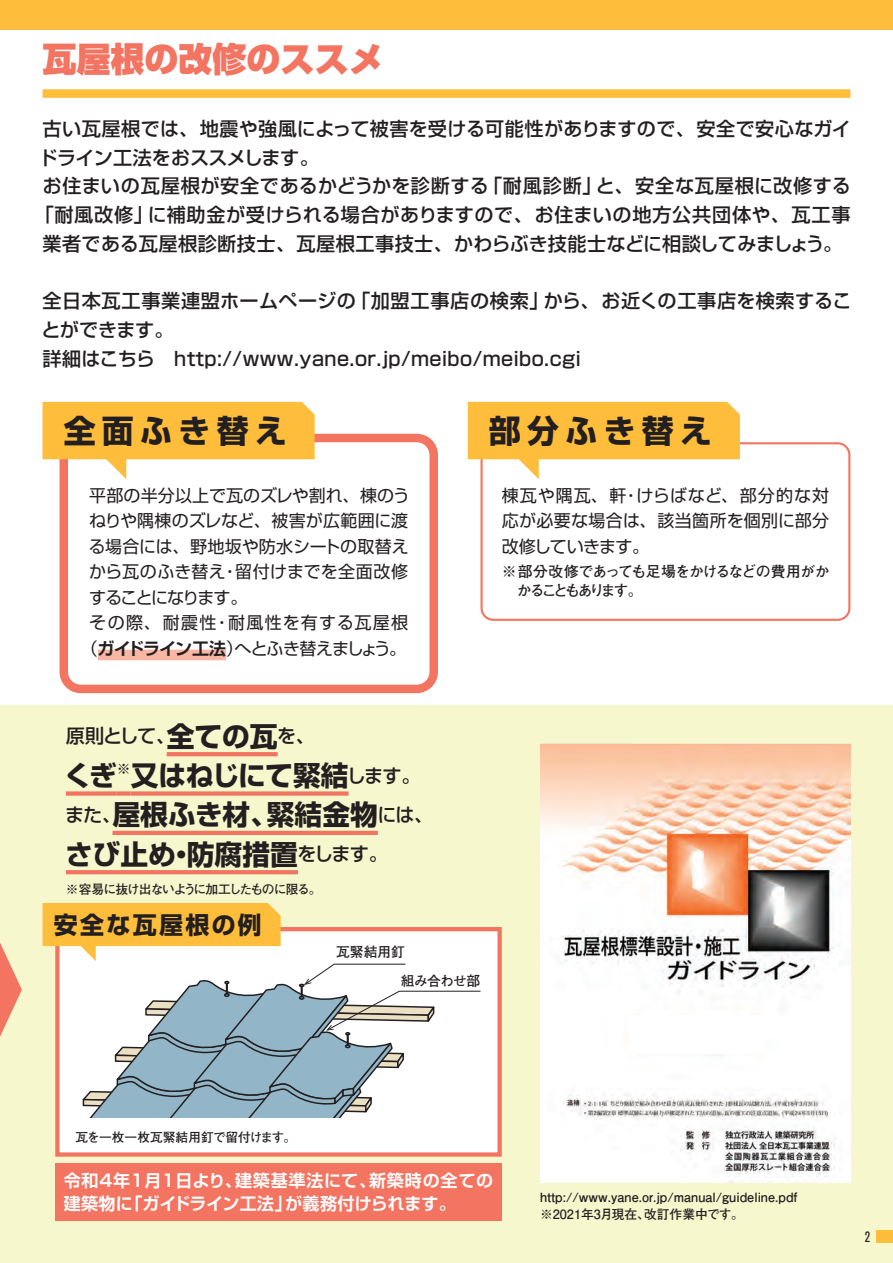
<style>
.page{position:relative;width:893px;height:1263px;background:#fff}
.page>*{position:absolute;margin:0;border:0;box-sizing:border-box;transform-origin:0 0}
.t1{font:900 34.05px "Shin Go Pr 6 N";color:#f37461}
.t2{font:700 31.95px "Shin Go Pr 6 N";letter-spacing:.2em;color:#231f20}
.t3{font:700 27.75px/39.3px "Shin Go Pr 6 N";color:#231f20}
.t4{font:700 23.85px "Shin Go Pr 6 N";letter-spacing:.1em;color:#231f20}
.t5{font:500 19.2px/28.7px "Shin Go Pr 6 N";letter-spacing:.025em;color:#231f20}
.t6{font:500 19.2px "Shin Go Pr 6 N";letter-spacing:-.03em;color:#231f20}
.t7{font:16.95px/25.5px "Shin Go Pr 6 N";letter-spacing:.01em;color:#231f20}
.t8{font:700 16.95px/23.4px "Shin Go Pr 6 N De";letter-spacing:.02em;color:#fff}
.t9{font:16.95px "Shin Go Pr 6 N";letter-spacing:-.07em;color:#231f20}
.t10{font:16.95px "Shin Go Pr 6 N";letter-spacing:.085em;color:#231f20}
.t11{font:16.95px "Shin Go Pr 6 N";letter-spacing:-.095em;color:#231f20}
.t12{font:700 14.85px/19.2px "Futo Go B101 Pr 6 N";letter-spacing:-.09em;color:#231f20}
.t13{font:condensed 14.85px "Akzidenz Grotesk BE";color:#231f20}
.t14{font:700 13.8px/29.2px "Futo Go B101 Pr 6 N";letter-spacing:-.035em;color:#231f20}
.t15{font:700 12.75px/17px "Futo Go B101 Pr 6 N";color:#231f20}
.t16{font:700 12.75px "Futo Go B101 Pr 6 N";letter-spacing:-.08em;color:#231f20}
.s1{font-family:"Shin Go Pr 6 N De";font-weight:700}
.s2{font-weight:700;font-size:27.75px}
.s3{font-weight:500;font-size:19.2px}
</style>
<div class="page">
<div style="left:0;top:706px;width:893px;height:557px;background:#f7f7ce"></div>
<hr style="left:167px;top:752px;width:111px;height:4px;background:#f37461">
<div style="left:66px;top:791px;width:51px;height:5px;background:#f37461"></div>
<div style="left:117px;top:791px;width:14px;height:5px;background:#f37461"></div>
<div style="left:131px;top:791px;width:218px;height:5px;background:#f37461"></div>
<hr style="left:112px;top:831px;width:266px;height:4px;background:#f37461">
<hr style="left:66px;top:870px;width:232px;height:4px;background:#f37461">
<div style="left:55px;top:1163px;width:447px;height:57px;background:#f37461"></div>
<img style="left:540px;top:743px;width:310px;height:439px">
<div style="left:630px;top:1016px;width:135px;height:37px;background:#fff"></div>
<div style="left:68px;top:929px;width:425px;height:225px;background:#fff"></div>
<div style="left:55px;top:927px;width:447px;height:230px;border:4px solid #f37461"></div>
<div style="left:43px;top:89px;width:807px;height:9px;background:#febd3b"></div>
<div style="left:480px;top:442px;width:370px;height:179px;border:2px solid #f37461;border-radius:12px"></div>
<svg style="left:468px;top:402px;width:272px;height:77px"></svg>
<svg style="left:43px;top:903px;width:438px;height:246px"></svg>
<div style="left:60px;top:434px;width:378px;height:259px;border:9px solid #f37461;border-radius:17px"></div>
<div style="left:98px;top:650px;width:128px;height:10px;background:#f9b6a3"></div>
<svg style="left:43px;top:402px;width:272px;height:77px"></svg>
<svg style="left:0;top:943px;width:22px;height:94px"></svg>
<div style="left:0;top:0;width:893px;height:30px;background:#febd3b"></div>
<div style="left:876px;top:1230px;width:17px;height:13px;background:#febd3b"></div>
<h1 class="t1" style="left:43px;top:32px;width:342px">瓦屋根の改修のススメ</h1>
<p class="t5" style="left:43px;top:113px;width:810px">古い瓦屋根では、地震や強風によって被害を受ける可能性がありますので、安全で安心なガイ</p>
<p class="t6" style="left:39px;top:142px;width:282px">ドライン工法をおススメします。</p>
<p class="t5" style="left:43px;top:171px;width:810px">お住まいの瓦屋根が安全であるかどうかを診断する「耐風診断」と、安全な瓦屋根に改修する</p>
<p class="t5" style="left:35px;top:199px;width:817px">「耐風改修」に補助金が受けられる場合がありますので、お住まいの地方公共団体や、瓦工事</p>
<p class="t5" style="left:43px;top:228px;width:801px">業者である瓦屋根診断技士、瓦屋根工事技士、かわらぶき技能士などに相談してみましょう。</p>
<p class="t5" style="left:41px;top:285px;width:812px">全日本瓦工事業連盟ホームページの「加盟工事店の検索」から、お近くの工事店を検索することができます。<br>詳細はこちら　http://www.yane.or.jp/meibo/meibo.cgi</p>
<h2 class="t2" style="left:64px;top:405px;width:225px">全面ふき替え</h2>
<p class="t7" style="left:89px;top:481px;width:322px">平部の半分以上で瓦のズレや割れ、棟のう</p>
<p class="t7" style="left:89px;top:507px;width:321px">ねりや隅棟のズレなど、被害が広範囲に渡</p>
<p class="t7" style="left:89px;top:532px;width:322px">る場合には、野地坂や防水シートの取替え</p>
<p class="t7" style="left:89px;top:558px;width:321px">から瓦のふき替え・留付けまでを全面改修</p>
<p class="t11" style="left:89px;top:584px;width:160px">することになります。</p>
<p class="t10" style="left:89px;top:609px;width:320px">その際、耐震性・耐風性を有する瓦屋根</p>
<p class="t9" style="left:81px;top:635px;width:327px">（<span class="s1">ガイドライン工法</span>）へとふき替えましょう。</p>
<h2 class="t2" style="left:489px;top:405px;width:225px">部分ふき替え</h2>
<p class="t7" style="left:502px;top:481px;width:346px">棟瓦や隅瓦、軒・けらばなど、部分的な対応が必要な場合は、該当箇所を個別に部分　改修していきます。</p>
<p class="t12" style="left:517px;top:561px;width:314px;text-indent:-15px">※ 部分改修であっても足場をかけるなどの費用がかかることもあります。</p>
<p class="t5" style="left:66px;top:721px;width:250px">原則として、<span class="s2">全ての瓦</span>を、</p>
<h3 class="t3" style="left:64px;top:755px;width:371px">くぎ<sup>※</sup>又はねじにて緊結<span class="s3">します。また、</span>屋根ふき材、緊結金物<span class="s3">には、</span>さび止め・防腐措置<span class="s3">をします。</span></h3>
<p class="t16" style="left:66px;top:878px;width:257px">※容易に抜け出ないように加工したものに限る。</p>
<p class="t4" style="left:54px;top:906px;width:210px">安全な瓦屋根の例</p>
<p class="t14" style="left:401px;top:936px;width:81px;text-indent:-65px">瓦緊結用釘<br>組み合わせ部</p>
<p class="t15" style="left:75px;top:1128px;width:222px">瓦を一枚一枚瓦緊結用釘で留付けます。</p>
<p class="t8" style="left:64px;top:1167px;width:431px">令和４年１月１日より、建築基準法にて、新築時の全ての建築物に「ガイドライン工法」が義務付けられます。</p>
<p class="t15" style="left:540px;top:1188px;width:259px">http://www.yane.or.jp/manual/guideline.pdf ※2021年3月現在、改訂作業中です。</p>
<p class="t13" style="left:865px;top:1228px;width:7px">2</p>
</div>
